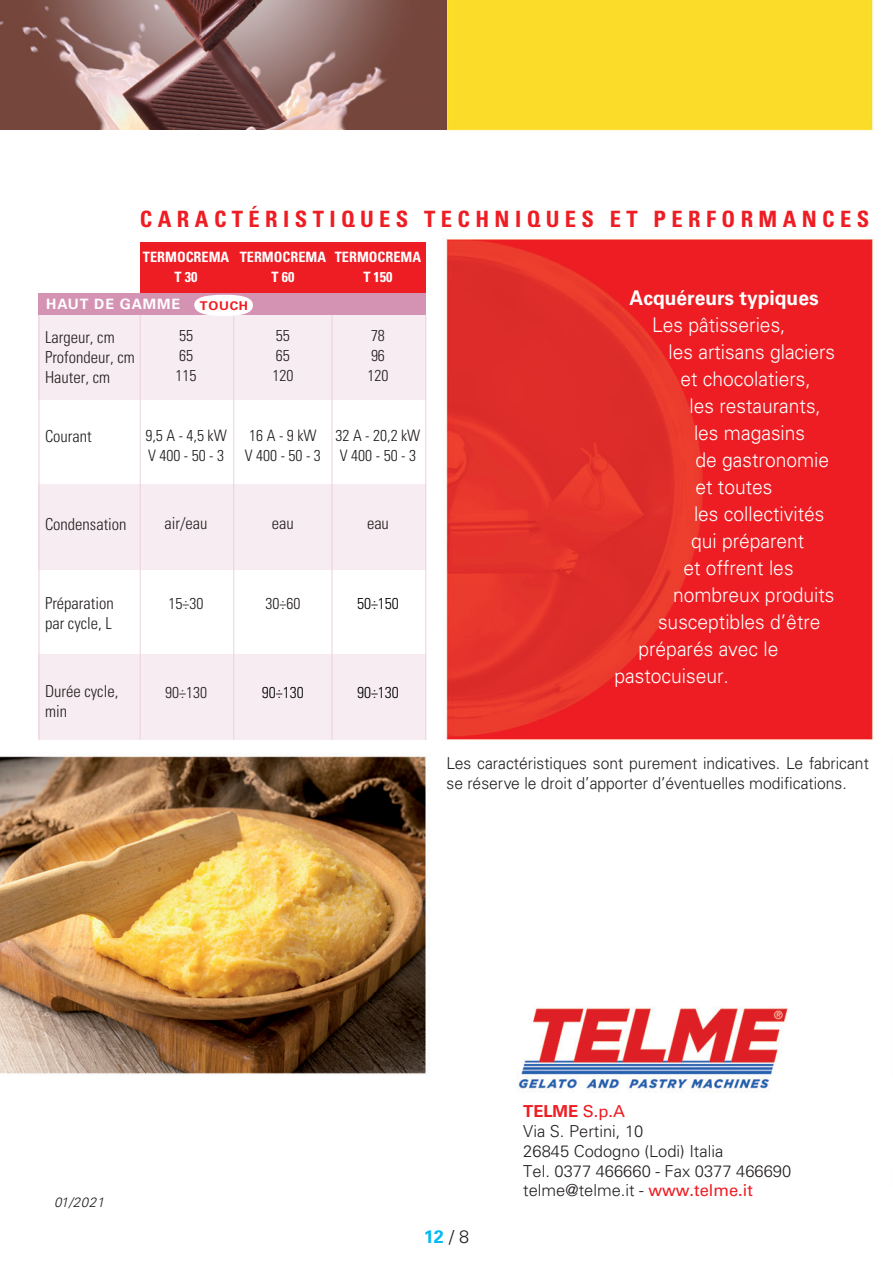
<style>
.page{position:relative;width:893px;height:1263px;background:#fff}
.page>*{position:absolute;margin:0;border:0;box-sizing:border-box;transform-origin:0 0}
.t1{font:700 condensed 22.5px "Univers";letter-spacing:.24em;color:#ee1d23}
.t2{font:300 20.25px "Univers";color:#fff;scale:.95 1}
.t3{font:700 20.25px "Univers";color:#fff;scale:.95 1}
.t4{font:700 18px "Univers";color:#00baf1}
.t5{font:300 16.5px/19.8px "Univers";color:#231f20;scale:.95 1}
.t6{font:300 condensed 16.5px/19.8px "Univers";color:#231f20}
.t7{font:300 16.5px "Univers";color:#231f20}
.t8{font:700 16.5px "Univers";color:#ee1d23}
.t9{font:300 condensed 15.75px "Univers";color:#231f20}
.t10{font:300 condensed 15.75px "Univers";color:#000}
.t11{font:700 condensed 14.25px "Univers";color:#fff}
.t12{font:700 14.25px "Univers";letter-spacing:.06em;color:#fff}
.t13{font:italic 300 13.5px "Univers";letter-spacing:.03em;color:#231f20}
.t14{font:700 12.15px "Univers";letter-spacing:.06em;color:#ee1d23;scale:1.05 1}
.s1{font-weight:300;color:#231f20}
.s2{font-weight:400}
.s3{font-weight:400;color:#ee1d23}
</style>
<div class="page">
<img style="left:0;top:0;width:873px;height:1092px">
<img style="left:0;top:0;width:446px;height:130px">
<div style="left:140px;top:242px;width:286px;height:51px;background:#ee1d23"></div>
<div style="left:38px;top:314px;width:388px;height:85px;background:#f7ecf1"></div>
<div style="left:38px;top:484px;width:388px;height:85px;background:#f7ecf1"></div>
<div style="left:38px;top:654px;width:388px;height:85px;background:#f7ecf1"></div>
<hr style="left:140px;top:315px;width:1px;height:424px;background:#edcfdd">
<hr style="left:233px;top:315px;width:1px;height:424px;background:#edcfdd">
<hr style="left:332px;top:315px;width:1px;height:424px;background:#edcfdd">
<hr style="left:39px;top:315px;width:1px;height:424px;background:#edcfdd">
<div style="left:39px;top:293px;width:387px;height:22px;background:#d593b4"></div>
<div style="left:194px;top:295px;width:59px;height:21px;background:#fff;border-radius:50%"></div>
<hr style="left:425px;top:315px;width:1px;height:425px;background:#edcfdd">
<p class="t1" style="left:140px;top:205px;width:731px">CARACTÉRISTIQUES TECHNIQUES ET PERFORMANCES</p>
<p class="t11" style="left:143px;top:248px;width:88px">TERMOCREMA</p>
<p class="t11" style="left:175px;top:268px;width:24px">T 30</p>
<p class="t11" style="left:240px;top:248px;width:88px">TERMOCREMA</p>
<p class="t11" style="left:271px;top:268px;width:24px">T 60</p>
<p class="t11" style="left:335px;top:248px;width:88px">TERMOCREMA</p>
<p class="t11" style="left:363px;top:268px;width:31px">T 150</p>
<p class="t12" style="left:46px;top:296px;width:135px">HAUT DE GAMME</p>
<p class="t14" style="left:200px;top:298px;width:48px">TOUCH</p>
<p class="t6" style="left:45px;top:327px;width:71px">Largeur, cm</p>
<p class="t6" style="left:45px;top:347px;width:91px">Profondeur, cm</p>
<p class="t6" style="left:45px;top:367px;width:67px">Hauter, cm</p>
<p class="t9" style="left:179px;top:326px;width:15px">55</p>
<p class="t9" style="left:179px;top:346px;width:15px">65</p>
<p class="t9" style="left:176px;top:366px;width:22px">115</p>
<p class="t9" style="left:276px;top:326px;width:15px">55</p>
<p class="t9" style="left:276px;top:346px;width:15px">65</p>
<p class="t9" style="left:272px;top:366px;width:22px">120</p>
<p class="t9" style="left:371px;top:326px;width:15px">78</p>
<p class="t9" style="left:371px;top:346px;width:15px">96</p>
<p class="t9" style="left:367px;top:366px;width:22px">120</p>
<p class="t6" style="left:45px;top:426px;width:48px">Courant</p>
<p class="t9" style="left:145px;top:426px;width:83px">9,5 A - 4,5 kW</p>
<p class="t9" style="left:148px;top:446px;width:78px">V 400 - 50 - 3</p>
<p class="t9" style="left:249px;top:426px;width:69px">16 A - 9 kW</p>
<p class="t9" style="left:245px;top:446px;width:78px">V 400 - 50 - 3</p>
<p class="t9" style="left:336px;top:426px;width:86px">32 A - 20,2 kW</p>
<p class="t9" style="left:340px;top:446px;width:78px">V 400 - 50 - 3</p>
<p class="t6" style="left:45px;top:514px;width:83px">Condensation</p>
<p class="t6" style="left:165px;top:514px;width:45px">air/eau</p>
<p class="t6" style="left:272px;top:514px;width:23px">eau</p>
<p class="t6" style="left:367px;top:514px;width:23px">eau</p>
<p class="t6" style="left:45px;top:593px;width:70px">Préparation</p>
<p class="t6" style="left:45px;top:613px;width:68px">par cycle, L</p>
<p class="t6" style="left:45px;top:681px;width:75px">Durée cycle, min</p>
<p class="t9" style="left:169px;top:594px;width:36px">15÷30</p>
<p class="t9" style="left:165px;top:682px;width:43px">90÷130</p>
<p class="t9" style="left:265px;top:594px;width:36px">30÷60</p>
<p class="t10" style="left:262px;top:682px;width:43px">90÷130</p>
<p class="t10" style="left:357px;top:594px;width:43px">50÷150</p>
<p class="t10" style="left:357px;top:682px;width:43px">90÷130</p>
<p class="t3" style="left:629px;top:286px;width:201px">Acquéreurs typiques</p>
<p class="t2" style="left:652px;top:313px;width:142px">Les pâtisseries,</p>
<p class="t2" style="left:668px;top:340px;width:177px">les artisans glaciers</p>
<p class="t2" style="left:680px;top:367px;width:139px">et chocolatiers,</p>
<p class="t2" style="left:689px;top:394px;width:140px">les restaurants,</p>
<p class="t2" style="left:694px;top:421px;width:119px">les magasins</p>
<p class="t2" style="left:695px;top:448px;width:142px">de gastronomie</p>
<p class="t2" style="left:695px;top:475px;width:83px">et toutes</p>
<p class="t2" style="left:694px;top:502px;width:139px">les collectivités</p>
<p class="t2" style="left:691px;top:529px;width:121px">qui préparent</p>
<p class="t2" style="left:683px;top:556px;width:117px">et offrent les</p>
<p class="t2" style="left:673px;top:583px;width:171px">nombreux produits</p>
<p class="t2" style="left:658px;top:610px;width:173px">susceptibles d’être</p>
<p class="t2" style="left:638px;top:637px;width:149px">préparés avec le</p>
<p class="t2" style="left:614px;top:664px;width:122px">pastocuiseur.</p>
<p class="t5" style="left:446px;top:753px;width:446px">Les caractéristiques sont purement indicatives. Le fabricant se réserve le droit d’apporter d’éventuelles modifications.</p>
<p class="t13" style="left:54px;top:1194px;width:52px">01/2021</p>
<p class="t4" style="left:424px;top:1226px;width:47px">12 <span class="s1">/ 8</span></p>
<p class="t8" style="left:523px;top:1102px;width:103px">TELME <span class="s2">S.p.A</span></p>
<p class="t7" style="left:523px;top:1121px;width:122px">Via S. Pertini, 10</p>
<p class="t7" style="left:523px;top:1141px;width:201px">26845 Codogno (Lodi) Italia</p>
<p class="t7" style="left:523px;top:1161px;width:269px">Tel. 0377 466660 - Fax 0377 466690</p>
<p class="t7" style="left:523px;top:1180px;width:231px">telme@telme.it - <span class="s3">www.telme.it</span></p>
</div>
